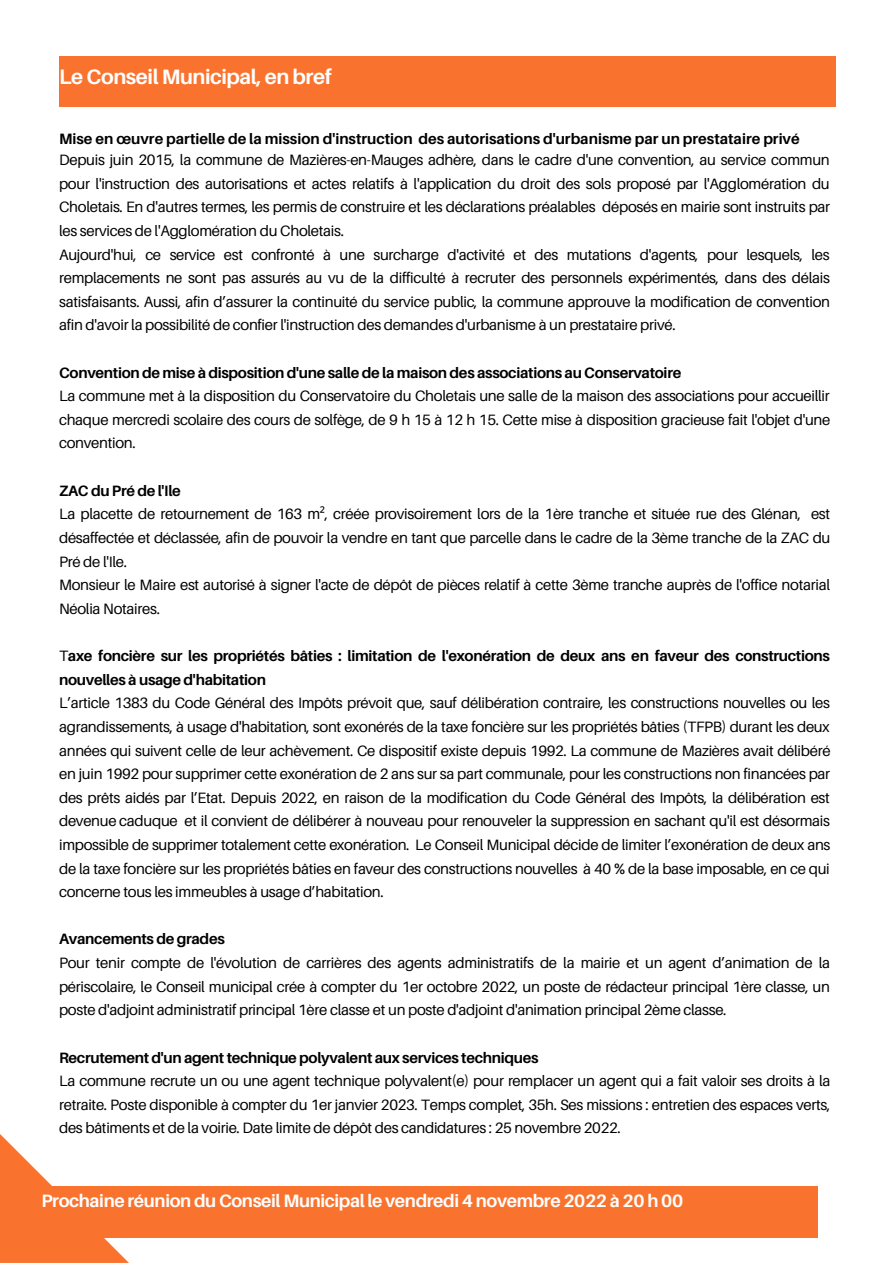
<style>
.page{position:relative;width:893px;height:1264px;background:#fff}
.page>*{position:absolute;margin:0;border:0;box-sizing:border-box;transform-origin:0 0}
.t1{font:700 20.85px "Aileron";letter-spacing:-.02em;color:#fff}
.t2{font:700 17.85px "Aileron";letter-spacing:-.02em;color:#fff}
.t3{font:15px/23.5px "Aileron";letter-spacing:-.02em;color:#000;text-align:justify}
.t4{font:700 15px/23.5px "Aileron";letter-spacing:-.02em;color:#000}
.t5{font:700 15px "Aileron";color:#000}
.t6{font:700 14.25px "Caveat";letter-spacing:-.02em;color:#fff}
.s1{font-weight:700}
.s2{font-family:"Noto Sans"}
.s3{font-weight:400}
</style>
<div class="page">
<div style="left:59px;top:56px;width:776px;height:51px;background:#fa732e"></div>
<div style="left:41px;top:1186px;width:776px;height:50px;background:#fa732e"></div>
<svg style="left:0;top:1134px;width:129px;height:128px"></svg>
<h1 class="t1" style="left:59px;top:64px;width:274px">Le Conseil Municipal, en bref</h1>
<p class="t6" style="left:75px;top:71px;width:66px">22 Août 2019</p>
<p class="t5" style="left:59px;top:129px;width:742px">Mise en œuvre partielle de la mission d'instruction des autorisations d'urbanisme par un prestataire privé</p>
<p class="t3" style="left:59px;top:148px;width:772px;text-align:left">Depuis juin 2015, la commune de Mazières-en-Mauges adhère, dans le cadre d'une convention, au service commun pour l'instruction des autorisations et actes relatifs à l'application du droit des sols proposé par l'Agglomération du Choletais. En d'autres termes, les permis de construire et les déclarations préalables déposés en mairie sont instruits par les services de l'Agglomération du Choletais.<br>Aujourd'hui, ce service est confronté à une surcharge d'activité et des mutations d'agents, pour lesquels, les remplacements ne sont pas assurés au vu de la difficulté à recruter des personnels expérimentés, dans des délais satisfaisants. Aussi, afin d’assurer la continuité du service public, la commune approuve la modification de convention afin d'avoir la possibilité de confier l'instruction des demandes d'urbanisme à un prestataire privé.</p>
<p class="t4" style="left:59px;top:360px;width:623px">Convention de mise à disposition d'une salle de la maison des associations au Conservatoire</p>
<p class="t3" style="left:59px;top:384px;width:772px">La commune met à la disposition du Conservatoire du Choletais une salle de la maison des associations pour accueillir chaque mercredi scolaire des cours de solfège, de 9 h 15 à 12 h 15. Cette mise à disposition gracieuse fait l'objet d'une convention.</p>
<p class="t3" style="left:59px;top:478px;width:772px;text-align:left"><span class="s1">ZAC du Pré de l'Ile<br></span>La placette de retournement de 163 m<span class="s2">²</span>, créée provisoirement lors de la 1ère tranche et située rue des Glénan, est désaffectée et déclassée, afin de pouvoir la vendre en tant que parcelle dans le cadre de la 3ème tranche de la ZAC du Pré de l'Ile.<br>Monsieur le Maire est autorisé à signer l'acte de dépôt de pièces relatif à cette 3ème tranche auprès de l'office notarial Néolia Notaires.</p>
<p class="t4" style="left:59px;top:643px;width:772px"><span class="s3">T</span>axe foncière sur les propriétés bâties : limitation de l'exonération de deux ans en faveur des constructions nouvelles à usage d'habitation</p>
<p class="t3" style="left:59px;top:691px;width:773px">L’article 1383 du Code Général des Impôts prévoit que, sauf délibération contraire, les constructions nouvelles ou les agrandissements, à usage d'habitation, sont exonérés de la taxe foncière sur les propriétés bâties (TFPB) durant les deux années qui suivent celle de leur achèvement. Ce dispositif existe depuis 1992. La commune de Mazières avait délibéré en juin 1992 pour supprimer cette exonération de 2 ans sur sa part communale, pour les constructions non financées par des prêts aidés par l’Etat. Depuis 2022, en raison de la modification du Code Général des Impôts, la délibération est devenue caduque et il convient de délibérer à nouveau pour renouveler la suppression en sachant qu'il est désormais impossible de supprimer totalement cette exonération. Le Conseil Municipal décide de limiter l’exonération de deux ans de la taxe foncière sur les propriétés bâties en faveur des constructions nouvelles à 40 % de la base imposable, en ce qui concerne tous les immeubles à usage d’habitation.</p>
<p class="t4" style="left:59px;top:927px;width:167px">Avancements de grades</p>
<p class="t3" style="left:59px;top:950px;width:772px">Pour tenir compte de l'évolution de carrières des agents administratifs de la mairie et un agent d’animation de la périscolaire, le Conseil municipal crée à compter du 1er octobre 2022, un poste de rédacteur principal 1ère classe, un poste d'adjoint administratif principal 1ère classe et un poste d'adjoint d'animation principal 2ème classe.</p>
<p class="t4" style="left:59px;top:1045px;width:481px">Recrutement d'un agent technique polyvalent aux services techniques</p>
<p class="t3" style="left:59px;top:1068px;width:772px">La commune recrute un ou une agent technique polyvalent(e) pour remplacer un agent qui a fait valoir ses droits à la retraite. Poste disponible à compter du 1er janvier 2023. Temps complet, 35h. Ses missions : entretien des espaces verts, des bâtiments et de la voirie. Date limite de dépôt des candidatures : 25 novembre 2022.</p>
<p class="t2" style="left:41px;top:1189px;width:643px">Prochaine réunion du Conseil Municipal le vendredi 4 novembre 2022 à 20 h 00</p>
</div>
